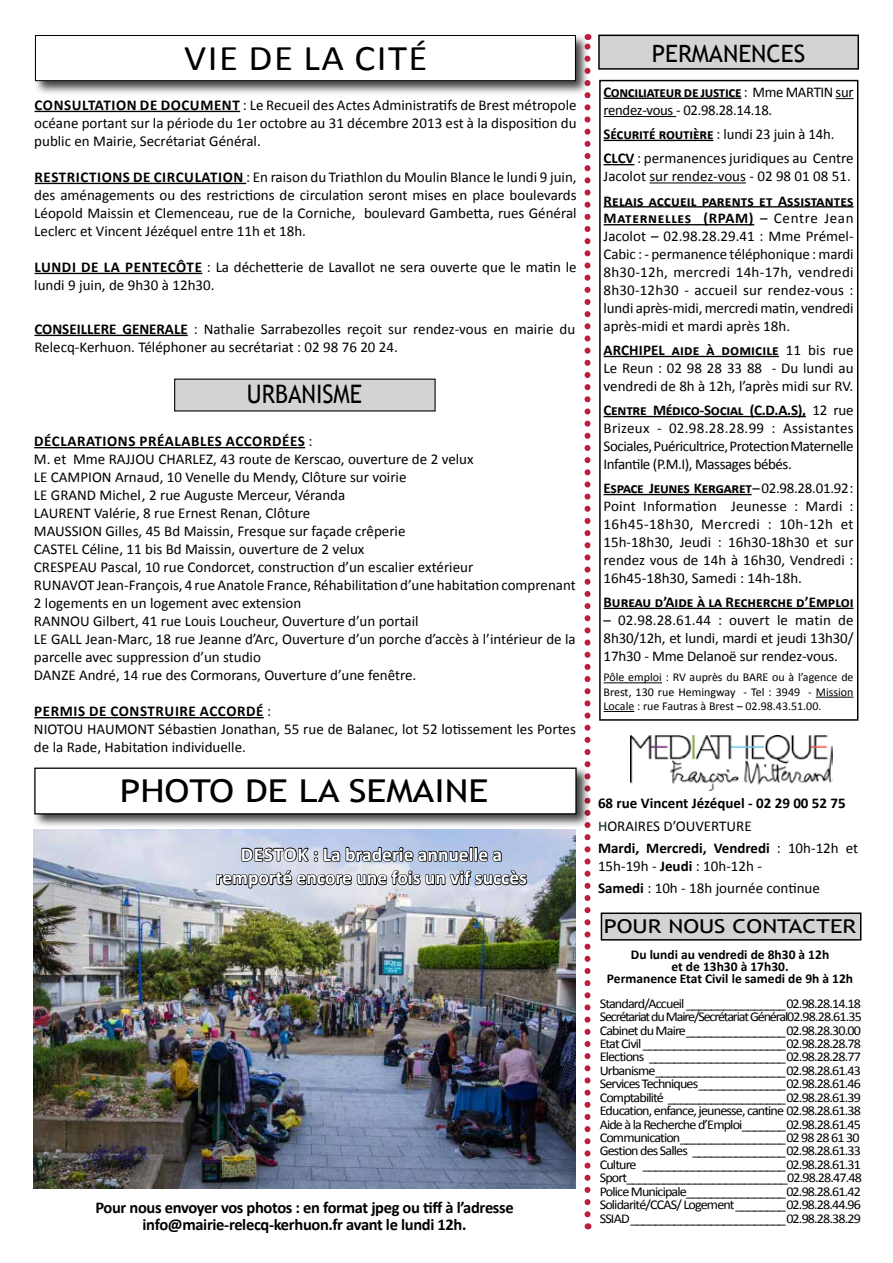
<style>
.page{position:relative;width:893px;height:1263px;background:#fff}
.page>*{position:absolute;margin:0;border:0;box-sizing:border-box;transform-origin:0 0}
.t1{font:36.15px "Calibri";color:#000;scale:1.08 1}
.t2{font:31.5px "Trebuchet MS";color:#000;scale:1.18 1}
.t3{font:25.5px "Trebuchet MS";color:#000;scale:.9 1}
.t4{font:23.85px "Trebuchet MS";color:#000}
.t5{font:700 19.5px/23.4px "Calibri";color:#fff}
.t6{font:19.05px "Trebuchet MS";color:#000;scale:1.22 1}
.t7{font:700 16.5px/16.5px "Calibri";letter-spacing:-.02em;color:#000;text-align:center}
.t8{font:15px/18px "Calibri";color:#000}
.t9{font:700 15px "Calibri";letter-spacing:.04em;color:#000}
.t10{font:14.85px/17.9px "Calibri";letter-spacing:-.01em;color:#000;text-align:justify}
.t11{font:700 14.85px/22.2px "Calibri";color:#000}
.t12{font:13.5px/13.5px "Calibri";letter-spacing:-.06em;color:#000;scale:1.05 1}
.t13{font:700 13.5px/12px "Calibri";color:#000;text-align:center}
.t14{font:12px/14.4px "Calibri";color:#000;text-align:justify}
.s1{font-weight:700}
.s2{font-weight:400;color:#002722}
.s3{font-weight:400}
</style>
<div class="page">
<div style="left:33px;top:33px;width:557px;height:62px;background:#000;opacity:.75"></div>
<div style="left:35px;top:36px;width:540px;height:45px;background:#fff"></div>
<div style="left:35px;top:35px;width:541px;height:46px;border:1px solid #000"></div>
<div style="left:599px;top:80px;width:259px;height:641px;background:#fff;border:1px solid #000001"></div>
<div style="left:601px;top:913px;width:260px;height:27px;background:#d1d3d4"></div>
<div style="left:601px;top:912px;width:260px;height:28px;border:1px solid #000"></div>
<div style="left:599px;top:35px;width:259px;height:34px;background:#d1d3d4"></div>
<div style="left:598px;top:35px;width:261px;height:35px;border:1px solid #000"></div>
<hr style="left:604px;top:98px;width:137px;height:1px;background:#000">
<svg style="left:836px;top:98px;width:18px;height:1px"></svg>
<hr style="left:604px;top:116px;width:72px;height:1px;background:#000">
<hr style="left:604px;top:140px;width:109px;height:1px;background:#000">
<hr style="left:604px;top:164px;width:30px;height:1px;background:#000">
<hr style="left:649px;top:182px;width:97px;height:1px;background:#000">
<hr style="left:604px;top:206px;width:250px;height:1px;background:#000">
<hr style="left:604px;top:224px;width:150px;height:1px;background:#000">
<hr style="left:604px;top:356px;width:175px;height:1px;background:#000">
<hr style="left:604px;top:416px;width:202px;height:1px;background:#000">
<hr style="left:604px;top:494px;width:148px;height:1px;background:#000">
<hr style="left:604px;top:608px;width:250px;height:1px;background:#000">
<hr style="left:604px;top:682px;width:58px;height:1px;background:#000">
<hr style="left:816px;top:697px;width:38px;height:1px;background:#000">
<hr style="left:604px;top:711px;width:30px;height:1px;background:#000">
<img style="left:630px;top:736px;width:202px;height:55px">
<svg style="left:584px;top:34px;width:6px;height:1180px"></svg>
<hr style="left:34px;top:335px;width:154px;height:1px;background:#000">
<div style="left:32px;top:765px;width:559px;height:63px;background:#000;opacity:.75"></div>
<div style="left:35px;top:768px;width:541px;height:46px;background:#fff"></div>
<div style="left:34px;top:767px;width:543px;height:47px;border:1px solid #000"></div>
<hr style="left:35px;top:111px;width:205px;height:1px;background:#000">
<hr style="left:35px;top:183px;width:211px;height:1px;background:#000">
<hr style="left:35px;top:273px;width:167px;height:1px;background:#000">
<div style="left:175px;top:379px;width:260px;height:32px;background:#d1d3d4"></div>
<hr style="left:34px;top:447px;width:271px;height:1px;background:#000">
<hr style="left:34px;top:717px;width:230px;height:1px;background:#000">
<img style="left:34px;top:830px;width:542px;height:359px">
<svg style="left:215px;top:846px;width:313px;height:43px"></svg>
<h1 class="t1" style="left:184px;top:35px;width:17px">vie</h1>
<h1 class="t1" style="left:249px;top:35px;width:167px">delacité</h1>
<p class="t8" style="left:34px;top:96px;width:544px;text-align:justify"><span class="s1">CONSU LTATION DE DOCU MENT</span> : Le Recueil des Actes Administratifs de Brest métropole océane portant sur la période du 1er octobre au 31 décembre 2013 est à la disposition du public en Mairie, Secrétariat Général.</p>
<p class="t9" style="left:35px;top:168px;width:9px">restricti</p>
<p class="t9" style="left:102px;top:168px;width:61px">onsdecirc</p>
<p class="t9" style="left:184px;top:168px;width:18px">ulati</p>
<p class="t8" style="left:34px;top:168px;width:544px;text-align:justify;text-indent:188px"><span class="s1">on</span> : En raison du Triathlon du Moulin Blance le lundi 9 juin, des aménagements ou des restrictions de circulation seront mises en place boulevards Léopold Maissin et Clemenceau, rue de la Corniche, boulevard Gambetta, rues Général Leclerc et Vincent Jézéquel entre 11h et 18h.</p>
<p class="t9" style="left:35px;top:258px;width:26px">Lundi</p>
<p class="t9" style="left:81px;top:258px;width:54px">delapentec</p>
<p class="t8" style="left:34px;top:258px;width:544px;text-indent:142px"><span class="s1">ôte</span> : La déchetterie de Lavallot ne sera ouverte que le matin le lundi 9 juin, de 9h30 à 12h30.</p>
<p class="t8" style="left:34px;top:320px;width:542px"><span class="s1">CONSEILLERE GENERALE</span> : Nathalie Sarrabezolles reçoit sur rendez-vous en mairie du<br>Relecq-Kerhuon. Téléphoner au secrétariat : 02 98 76 20 24.</p>
<h3 class="t3" style="left:247px;top:379px;width:15px">URBANI</h3>
<h3 class="t3" style="left:323px;top:379px;width:29px">SME</h3>
<p class="t8" style="left:34px;top:432px;width:543px;text-indent:192px"><span class="s1">accordées</span> :<br>M. et Mme RAJJOU CHARLEZ, 43 route de Kerscao, ouverture de 2 velux<br>LE CAMPION Arnaud, 10 Venelle du Mendy, Clôture sur voirie<br>LE GRAND Michel, 2 rue Auguste Merceur, Véranda<br>LAURENT Valérie, 8 rue Ernest Renan, Clôture<br>MAUSSION Gilles, 45 Bd Maissin, Fresque sur façade crêperie<br>CASTEL Céline, 11 bis Bd Maissin, ouverture de 2 velux<br>CRESPEAU Pascal, 10 rue Condorcet, construction d’un escalier extérieur<br>RUNAVOT Jean-François, 4 rue Anatole France, Réhabilitation d’une habitation comprenant 2 logements en un logement avec extension<br>RANNOU Gilbert, 41 rue Louis Loucheur, Ouverture d’un portail<br>LE GALL Jean-Marc, 18 rue Jeanne d’Arc, Ouverture d’un porche d’accès à l’intérieur de la parcelle avec suppression d’un studio<br>DANZE André, 14 rue des Cormorans, Ouverture d’une fenêtre.</p>
<p class="t9" style="left:34px;top:702px;width:18px">Permis</p>
<p class="t9" style="left:89px;top:702px;width:50px">de constr</p>
<p class="t9" style="left:34px;top:432px;width:27px">Déclarati</p>
<p class="t9" style="left:107px;top:432px;width:101px">ons préalables</p>
<p class="t8" style="left:34px;top:702px;width:543px;text-indent:131px"><span class="s1">uire accordé</span> :<br>NIOTOU HAUMONT Sébastien Jonathan, 55 rue de Balanec, lot 52 lotissement les Portes de la Rade, Habitation individuelle.</p>
<h2 class="t2" style="left:120px;top:772px;width:58px">PHOTO</h2>
<h2 class="t2" style="left:245px;top:772px;width:121px">DE LA SEMAINE</h2>
<h3 class="t5" style="left:216px;top:843px;width:313px;text-indent:68px">ok : La braderie annuelle a remporté encore une fois un vif succès</h3>
<h3 class="t5" style="left:241px;top:843px;width:12px">dest</h3>
<p class="t7" style="left:95px;top:1199px;width:420px">Pour nous envoyer vos photos : en format jpeg ou tiff à l’adresse info@mairie-relecq-kerhuon.fr avant le lundi 12h.</p>
<h3 class="t4" style="left:652px;top:39px;width:153px">PERMANENCES</h3>
<p class="t10" style="left:604px;top:83px;width:252px"><span class="s1">Conciliateur de justice</span> : Mme MARTIN sur rendez-vous - 02.98.28.14.18.</p>
<p class="t10" style="left:604px;top:122px;width:252px;line-height:24.3px"><span class="s1">Sécurité routière</span> : lundi 23 juin à 14h.<br><span class="s1">CLCV</span> : permanences juridiques au Centre</p>
<p class="t10" style="left:604px;top:167px;width:249px">Jacolot sur rendez-vous - 02 98 01 08 51.</p>
<p class="t10" style="left:604px;top:192px;width:252px"><span class="s1">Relais accueil parents et Assistantes Maternelles (RPAM)</span> – Centre Jean Jacolot – 02.98.28.29.41 : Mme Prémel-Cabic : - permanence téléphonique : mardi 8h30-12h, mercredi 14h-17h, vendredi 8h30-12h30 - accueil sur rendez-vous : lundi après-midi, mercredi matin, vendredi après-midi et mardi après 18h.</p>
<p class="t10" style="left:604px;top:341px;width:252px"><span class="s1">ARCHIPEL aide à domicile</span> 11 bis rue Le Reun : 02 98 28 33 88 - Du lundi au vendredi de 8h à 12h, l’après midi sur RV.</p>
<p class="t10" style="left:604px;top:401px;width:252px"><span class="s1">Centre Médico-Social (C.D.A.S),</span> 12 rue Brizeux - 02.98.28.28.99 : Assistantes Sociales, Puéricultrice, Protection Maternelle Infantile (P.M.I), Massages bébés.</p>
<p class="t10" style="left:604px;top:479px;width:252px"><span class="s1">Espace Jeunes Kergaret</span> – 02.98.28.01.92:<br>Point Information Jeunesse : Mardi :<br>16h45-18h30, Mercredi : 10h-12h et 15h-18h30, Jeudi : 16h30-18h30 et sur rendez vous de 14h à 16h30, Vendredi :<br>16h45-18h30, Samedi : 14h-18h.</p>
<p class="t11" style="left:604px;top:591px;width:252px">Bureau d’Aide à la Recherche d’Emploi</p>
<p class="t10" style="left:604px;top:611px;width:252px">– 02.98.28.61.44 : ouvert le matin de 8h30/12h, et lundi, mardi et jeudi 13h30/ 17h30 - Mme Delanoë sur rendez-vous.</p>
<p class="t14" style="left:604px;top:670px;width:252px">Pôle emploi : RV auprès du BARE ou à l’agence de Brest, 130 rue Hemingway - Tel : 3949 - Mission Locale : rue Fautras à Brest – 02.98.43.51.00.</p>
<p class="t11" style="left:598px;top:792px;width:262px">68 rue Vincent Jézéquel - 02 29 00 52 75<br><span class="s2">H</span><span class="s3">ORAIRES D’OUVERTURE<br></span>Mardi, Mercredi, Vendredi <span class="s3">: 10h-12h et</span></p>
<p class="t10" style="left:598px;top:855px;width:223px;line-height:22.2px">15h-19h - <span class="s1">Jeudi</span> : 10h-12h -<br><span class="s1">Samedi</span> : 10h - 18h journée continue</p>
<p class="t6" style="left:604px;top:915px;width:208px">POUR NOUS CONTACTER</p>
<p class="t13" style="left:607px;top:949px;width:248px">Du lundi au vendredi de 8h30 à 12h<br>et de 13h30 à 17h30.<br>Permanence Etat Civil le samedi de 9h à 12h</p>
<p class="t12" style="left:600px;top:996px;width:251px">Standard/Accueil ________________02.98.28.14.18<br>Secrétariat du Maire/Secrétariat Général02.98.28.61.35<br>Cabinet du Maire________________02.98.28.30.00<br>Etat Civil _______________________02.98.28.28.78<br>Elections ______________________02.98.28.28.77<br>Urbanisme_____________________02.98.28.61.43<br>Services Techniques______________02.98.28.61.46<br>Comptabilité ___________________02.98.28.61.39<br>Education, enfance, jeunesse, cantine 02.98.28.61.38<br>Aide à la Recherche d’Emploi_______02.98.28.61.45<br>Communication_________________02 98 28 61 30<br>Gestion des Salles _______________02.98.28.61.33<br>Culture _______________________02.98.28.61.31<br>Sport__________________________02.98.28.47.48<br>Police Municipale________________02.98.28.61.42<br>Solidarité/CCAS/ Logement________02.98.28.44.96<br>SSIAD_________________________02.98.28.38.29</p>
</div>
